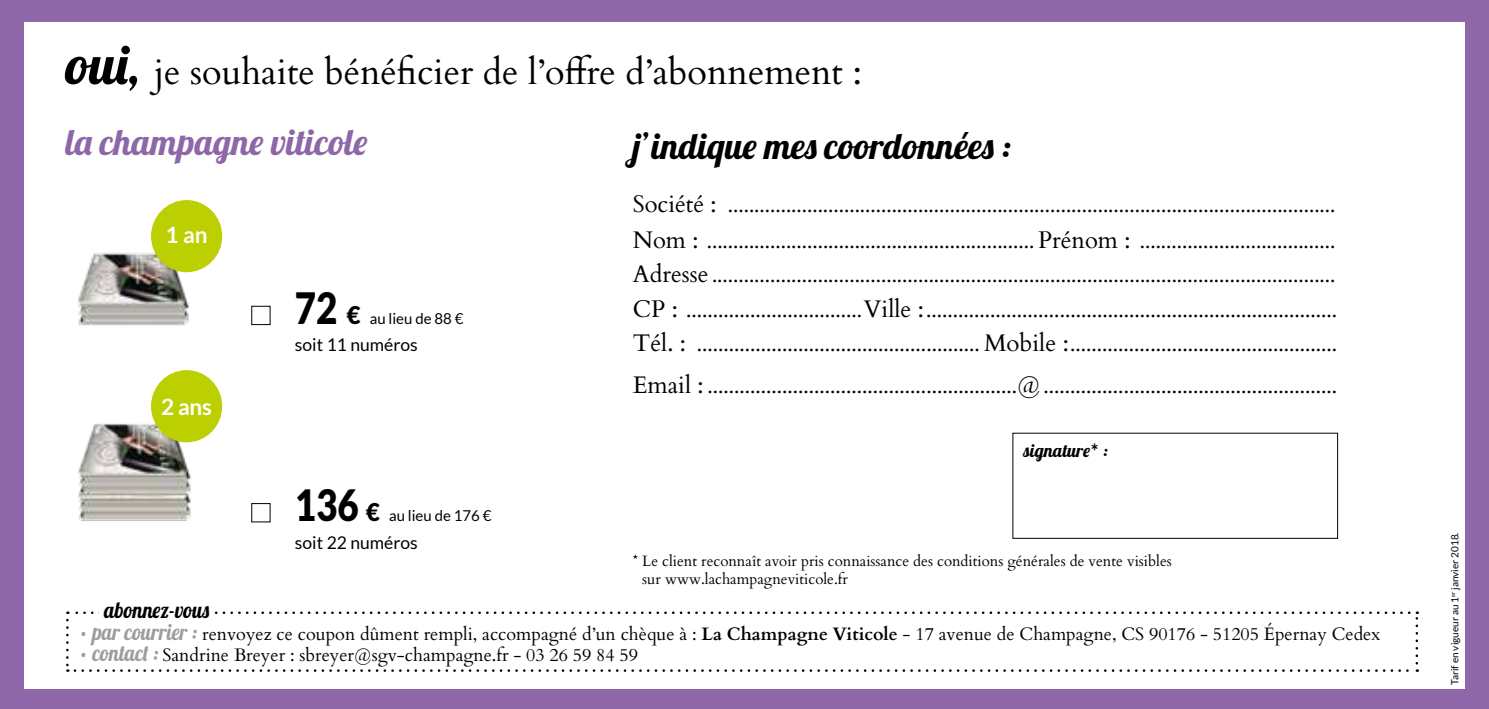
<style>
.page{position:relative;width:1489px;height:709px;background:#fff}
.page>*{position:absolute;margin:0;border:0;box-sizing:border-box;transform-origin:0 0}
.t1{font:36px "Cardo";color:#000}
.t2{font:36px "Lobster 1.4";color:#000}
.t3{font:36px "Lobster 1.4";color:#8e67a9}
.t4{font:22.5px "Lobster 1.4";color:#000;scale:.9 1}
.t5{font:700 22.5px "Lato";color:#fff}
.t6{font:21px/35px "Cardo";color:#000;text-align:justify}
.t7{font:18px "Cardo";color:#000}
.t8{font:18px "Lobster 1.4";color:#000}
.t9{font:17.5px "Lato";color:#000}
.t10{font:15px/18px "Cardo";color:#000}
.t11{font:15px "Lato";color:#000}
.t12{font:10px "Lato";color:#000}
.s1{font-family:"Lobster 1.4";font-size:54px}
.s2{font-size:24px}
.s3{font-weight:900;font-size:43px}
.s4{font-weight:900;font-size:24.5px}
.s5{font-family:"Lobster 1.4";font-size:22.5px;color:#9d9d9c}
.s6{font-weight:700}
</style>
<div class="page">
<div style="left:0;top:0;width:1488px;height:709px;background:#8e67a9"></div>
<div style="left:24px;top:22px;width:1440px;height:667px;background:#fff"></div>
<svg style="left:66px;top:620px;width:3px;height:52px"></svg>
<svg style="left:75px;top:669px;width:1342px;height:3px"></svg>
<svg style="left:1415px;top:611px;width:2px;height:52px"></svg>
<svg style="left:67px;top:611px;width:1342px;height:3px"></svg>
<div style="left:99px;top:602px;width:115px;height:20px;background:#fff"></div>
<div style="left:251px;top:306px;width:19px;height:19px;border:1px solid #000"></div>
<div style="left:251px;top:503px;width:19px;height:19px;border:1px solid #000"></div>
<img style="left:77px;top:242px;width:137px;height:84px">
<img style="left:78px;top:412px;width:136px;height:109px">
<div style="left:151px;top:370px;width:71px;height:72px;background:#bccf00;border-radius:50%"></div>
<div style="left:151px;top:200px;width:71px;height:72px;background:#bccf00;border-radius:50%"></div>
<h1 class="t1" style="left:66px;top:43px;width:797px"><span class="s1">oui,</span> je souhaite bénéficier de l’offre d’abonnement :</h1>
<h1 class="t3" style="left:66px;top:119px;width:303px">la champagne viticole</h1>
<h1 class="t2" style="left:632px;top:123px;width:380px">j’indique mes coordonnées :</h1>
<p class="t6" style="left:632px;top:186px;width:705px"><span class="s2">Société :</span> ...................................................................................................................<br><span class="s2">Nom :</span> .............................................................. <span class="s2">Prénom :</span> .....................................<br><span class="s2">Adresse</span> ......................................................................................................................<br><span class="s2">CP :</span> .................................<span class="s2">Ville :</span>.............................................................................<br><span class="s2">Tél. :</span> ..................................................... <span class="s2">Mobile :</span>..................................................</p>
<p class="t6" style="left:632px;top:368px;width:705px"><span class="s2">Email :</span> ..........................................................<span class="s2">@</span>.......................................................</p>
<p class="t5" style="left:166px;top:222px;width:43px">1 an</p>
<p class="t11" style="left:295px;top:310px;width:170px"><span class="s3">72</span> <span class="s4">€</span> au lieu de 88 €</p>
<p class="t9" style="left:295px;top:334px;width:124px">soit 11 numéros</p>
<p class="t5" style="left:161px;top:394px;width:52px">2 ans</p>
<p class="t11" style="left:295px;top:507px;width:198px"><span class="s3">136</span> <span class="s4">€</span> au lieu de 176 €</p>
<p class="t8" style="left:1023px;top:439px;width:86px">signature* :</p>
<p class="t9" style="left:295px;top:533px;width:124px">soit 22 numéros</p>
<p class="t12" style="left:1448px;top:685px;width:154px;rotate:-90deg">Tarif en vigueur au 1<sup>er</sup> janvier 2018.</p>
<p class="t10" style="left:642px;top:551px;width:531px;text-indent:-9px">* Le client reconnaît avoir pris connaissance des conditions générales de vente visibles sur www.lachampagneviticole.fr</p>
<p class="t4" style="left:104px;top:595px;width:118px">abonnez-vous</p>
<p class="t7" style="left:79px;top:619px;width:1302px"><span class="s5">• par courrier :</span> renvoyez ce coupon dûment rempli, accompagné d’un chèque à : <span class="s6">La Champagne Viticole</span> - 17 avenue de Champagne, CS 90176 - 51205 Épernay Cedex</p>
<p class="t7" style="left:79px;top:640px;width:560px"><span class="s5">• contact :</span> Sandrine Breyer : sbreyer@sgv-champagne.fr - 03 26 59 84 59</p>
</div>
